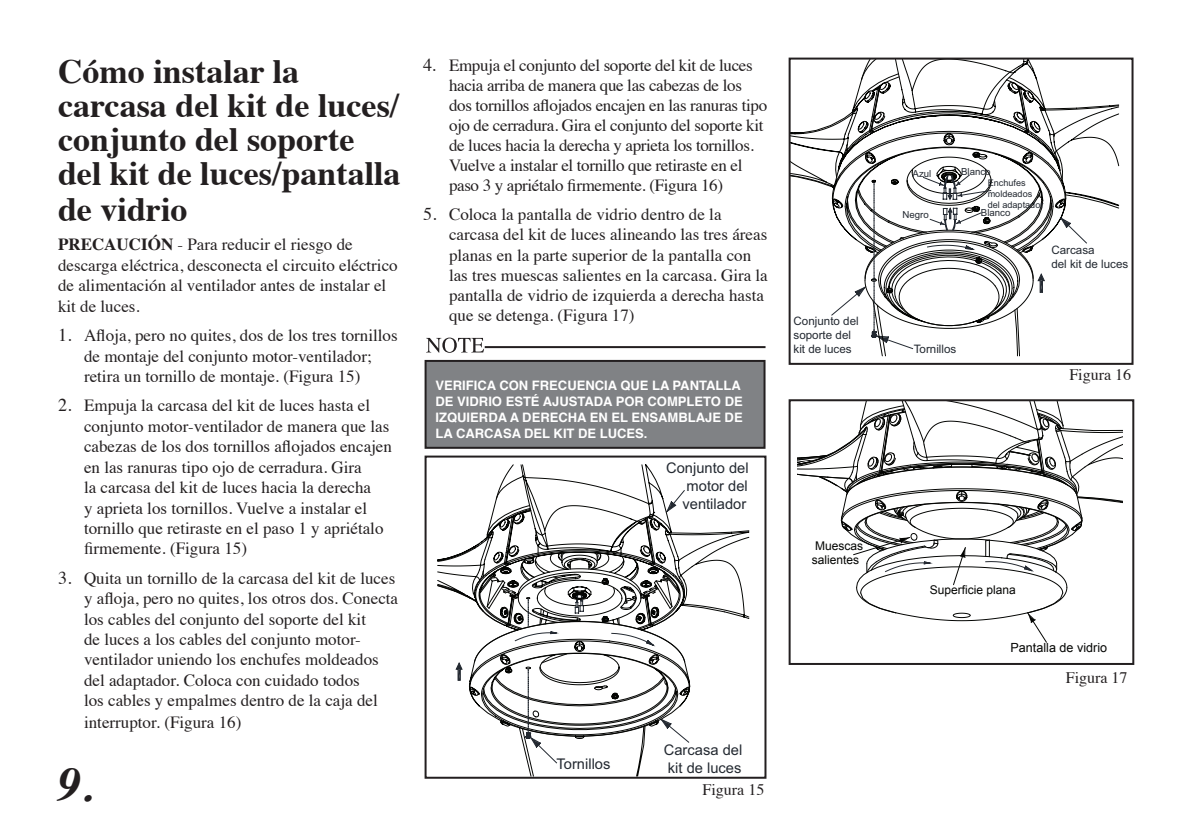
<style>
.page{position:relative;width:1190px;height:823px;background:#fff}
.page>*{position:absolute;margin:0;border:0;box-sizing:border-box;transform-origin:0 0}
.t1{font:italic 700 48px "Times";color:#231f20}
.t2{font:700 34px/34.6px "Times";color:#231f20}
.t3{font:17px/20.4px "Times";color:#231f20}
.t4{font:17px/20px "Times";letter-spacing:-.02em;color:#231f20}
.t5{font:16px "Times";color:#231f20}
.t6{font:14.8px/17.6px "Arial";color:#232931}
.t7{font:700 13px/16px "Helvetica";color:#fff}
.t8{font:12.6px "Arial";color:#040503}
.t9{font:12px/14.4px "Arial";color:#040503}
.t10{font:11.6px/14px "Arial";color:#232931}
.t11{font:9.6px "Arial";color:#232931}
.t12{font:9.2px/11px "Arial";color:#232931}
.s1{font-weight:700}
.s2{font-size:18px}
</style>
<div class="page">
<svg style="left:690px;top:530px;width:60px;height:158px"></svg>
<svg style="left:437px;top:474px;width:253px;height:289px"></svg>
<div style="left:424px;top:455px;width:342px;height:323px;border:2px solid #231f20"></div>
<svg style="left:860px;top:61px;width:178px;height:20px"></svg>
<svg style="left:791px;top:104px;width:328px;height:105px"></svg>
<svg style="left:830px;top:81px;width:257px;height:268px"></svg>
<div style="left:788px;top:58px;width:345px;height:307px;border:2px solid #231f20"></div>
<div style="left:425px;top:361px;width:339px;height:86px;background:#808285"></div>
<div style="left:424px;top:360px;width:341px;height:88px;border:2px solid #231f20"></div>
<hr style="left:484px;top:346px;width:281px;height:2px;background:#231f20">
<svg style="left:426px;top:337px;width:58px;height:15px"></svg>
<svg style="left:797px;top:402px;width:325px;height:241px"></svg>
<div style="left:788px;top:399px;width:346px;height:265px;border:2px solid #231f20"></div>
<h2 class="t2" style="left:58px;top:50px;width:344px">Cómo instalar la carcasa del kit de luces/ conjunto del soporte del kit de luces/pantalla de vidrio</h2>
<p class="t3" style="left:58px;top:233px;width:341px"><span class="s1">PRECAUCIÓN</span> - Para reducir el riesgo de descarga eléctrica, desconecta el circuito eléctrico de alimentación al ventilador antes de instalar el kit de luces.</p>
<p class="t3" style="left:84px;top:323px;width:315px;text-indent:-26px"><span class="s2">1.</span> Afloja, pero no quites, dos de los tres tornillos de montaje del conjunto motor-ventilador; retira un tornillo de montaje. (Figura 15)</p>
<p class="t3" style="left:84px;top:394px;width:309px;text-indent:-26px"><span class="s2">2.</span> Empuja la carcasa del kit de luces hasta el conjunto motor-ventilador de manera que las cabezas de los dos tornillos aflojados encajen en las ranuras tipo ojo de cerradura. Gira<br>la carcasa del kit de luces hacia la derecha<br>y aprieta los tornillos. Vuelve a instalar el tornillo que retiraste en el paso 1 y apriétalo firmemente. (Figura 15)</p>
<p class="t3" style="left:84px;top:566px;width:316px;text-indent:-26px"><span class="s2">3.</span> Quita un tornillo de la carcasa del kit de luces y afloja, pero no quites, los otros dos. Conecta los cables del conjunto del soporte del kit<br>de luces a los cables del conjunto motor&shy;ventilador uniendo los enchufes moldeados del adaptador. Coloca con cuidado todos<br>los cables y empalmes dentro de la caja del interruptor. (Figura 16)</p>
<h1 class="t1" style="left:58px;top:739px;width:37px">9.</h1>
<p class="t4" style="left:449px;top:54px;width:320px;text-indent:-26px"><span class="s2">4.</span> Empuja el conjunto del soporte del kit de luces hacia arriba de manera que las cabezas de los dos tornillos aflojados encajen en las ranuras tipo ojo de cerradura. Gira el conjunto del soporte kit de luces hacia la derecha y aprieta los tornillos.<br>Vuelve a instalar el tornillo que retiraste en el paso 3 y apriétalo firmemente. (Figura 16)</p>
<p class="t3" style="left:449px;top:203px;width:320px;text-indent:-26px"><span class="s2">5.</span> Coloca la pantalla de vidrio dentro de la carcasa del kit de luces alineando las tres áreas planas en la parte superior de la pantalla con las tres muescas salientes en la carcasa. Gira la pantalla de vidrio de izquierda a derecha hasta que se detenga. (Figura 17)</p>
<p class="t7" style="left:435px;top:377px;width:309px">VERIFICA CON FRECUENCIA QUE LA PANTALLA DE VIDRIO ESTÉ AJUSTADA POR COMPLETO DE IZQUIERDA A DERECHA EN EL ENSAMBLAJE DE LA CARCASA DEL KIT DE LUCES.</p>
<p class="t6" style="left:682px;top:459px;width:68px;text-align:justify;text-indent:-16px">Conjunto del motor del ventilador</p>
<p class="t6" style="left:556px;top:754px;width:55px">Tornillos</p>
<p class="t6" style="left:664px;top:740px;width:80px">Carcasa del kit de luces</p>
<p class="t5" style="left:702px;top:774px;width:63px">Figura 15</p>
<p class="t10" style="left:793px;top:313px;width:67px">Conjunto del soporte del kit de luces</p>
<p class="t9" style="left:812px;top:538px;width:53px">Muescas salientes</p>
<p class="t11" style="left:912px;top:167px;width:20px">Azul</p>
<p class="t11" style="left:961px;top:165px;width:31px">Blanco</p>
<p class="t11" style="left:902px;top:209px;width:28px">Negro</p>
<p class="t11" style="left:980px;top:206px;width:31px">Blanco</p>
<p class="t12" style="left:987px;top:177px;width:57px">Enchufes moldeados del adaptador</p>
<p class="t10" style="left:1051px;top:243px;width:78px">Carcasa<br>del kit de luces</p>
<p class="t10" style="left:913px;top:342px;width:44px">Tornillos</p>
<p class="t5" style="left:1069px;top:359px;width:63px">Figura 16</p>
<p class="t9" style="left:929px;top:583px;width:88px">Superficie plana</p>
<p class="t8" style="left:1010px;top:639px;width:98px">Pantalla de vidrio</p>
<p class="t5" style="left:1065px;top:662px;width:63px">Figura 17</p>
</div>
